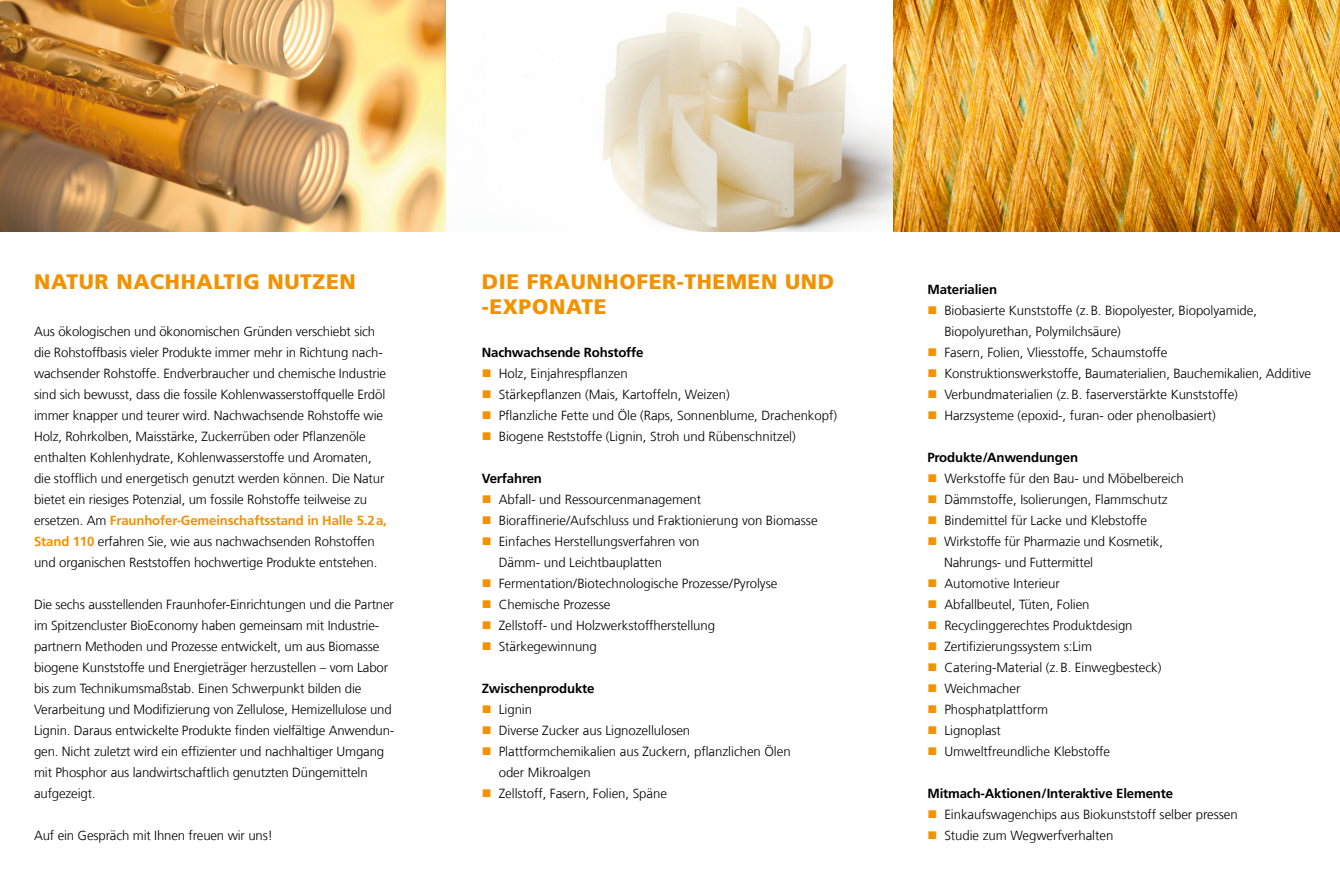
<style>
.page{position:relative;width:1340px;height:893px;background:#fff}
.page>*{position:absolute;margin:0;border:0;box-sizing:border-box;transform-origin:0 0}
._03_Standardüberschr{font:900 21px/25.5px "Frutiger LT Com";letter-spacing:.03em;color:#f39100}
._11_Aufzählung{font:300 13.2px/21px "Frutiger LT Com";letter-spacing:-.005em;color:#000}
._06_Fließtext{font:300 13.2px/21px "Frutiger LT Com";letter-spacing:-.01em;color:#000}
._06_Fließtext-2{font:700 13.2px "Frutiger LT Com";letter-spacing:-.01em;color:#000}
.s1{font-weight:700;color:#f39100}
</style>
<div class="page">
<img style="left:0;top:0;width:893px;height:231px">
<img style="left:893px;top:0;width:446px;height:231px">
<p class="_03_Standardüberschr" style="left:34px;top:269px;width:323px">NATUR NACHHALTIG NUTZEN</p>
<p class="_06_Fließtext" style="left:34px;top:321px;width:354px">Aus ökologischen und ökonomischen Gründen verschiebt sich die Rohstoffbasis vieler Produkte immer mehr in Richtung nach&shy;wachsender Rohstoffe. Endverbraucher und chemische Industrie sind sich bewusst, dass die fossile Kohlenwasserstoffquelle Erdöl immer knapper und teurer wird. Nachwachsende Rohstoffe wie Holz, Rohrkolben, Maisstärke, Zuckerrüben oder Pflanzenöle enthalten Kohlenhydrate, Kohlenwasserstoffe und Aromaten, die stofflich und energetisch genutzt werden können. Die Natur bietet ein riesiges Potenzial, um fossile Rohstoffe teilweise zu ersetzen. Am <span class="s1">Fraunhofer-Gemeinschaftsstand in Halle 5.2a, Stand 110</span> erfahren Sie, wie aus nachwachsenden Rohstoffen und organischen Reststoffen hochwertige Produkte entstehen.</p>
<p class="_06_Fließtext" style="left:34px;top:594px;width:362px">Die sechs ausstellenden Fraunhofer-Einrichtungen und die Partner im Spitzencluster BioEconomy haben gemeinsam mit Industrie&shy;partnern Methoden und Prozesse entwickelt, um aus Biomasse biogene Kunststoffe und Energieträger herzustellen – vom Labor bis zum Technikumsmaßstab. Einen Schwerpunkt bilden die Verarbeitung und Modifizierung von Zellulose, Hemizellulose und Lignin. Daraus entwickelte Produkte finden vielfältige Anwendun&shy;gen. Nicht zuletzt wird ein effizienter und nachhaltiger Umgang mit Phosphor aus landwirtschaftlich genutzten Düngemitteln aufgezeigt.</p>
<p class="_06_Fließtext" style="left:34px;top:825px;width:240px">Auf ein Gespräch mit Ihnen freuen wir uns!</p>
<p class="_03_Standardüberschr" style="left:482px;top:269px;width:354px">DIE FRAUNHOFER-THEMEN UND -EXPONATE</p>
<p class="_06_Fließtext-2" style="left:482px;top:345px;width:163px">Nachwachsende Rohstoffe</p>
<p class="_11_Aufzählung" style="left:499px;top:363px;width:130px">Holz, Einjahrespflanzen</p>
<p class="_11_Aufzählung" style="left:499px;top:384px;width:232px">Stärkepflanzen (Mais, Kartoffeln, Weizen)</p>
<p class="_11_Aufzählung" style="left:499px;top:405px;width:340px">Pflanzliche Fette und Öle (Raps, Sonnenblume, Drachenkopf)</p>
<p class="_11_Aufzählung" style="left:499px;top:426px;width:298px">Biogene Reststoffe (Lignin, Stroh und Rübenschnitzel)</p>
<p class="_06_Fließtext-2" style="left:482px;top:471px;width:62px">Verfahren</p>
<p class="_11_Aufzählung" style="left:499px;top:489px;width:204px">Abfall- und Ressourcenmanagement</p>
<p class="_11_Aufzählung" style="left:499px;top:510px;width:320px">Bioraffinerie/Aufschluss und Fraktionierung von Biomasse</p>
<p class="_11_Aufzählung" style="left:499px;top:531px;width:202px">Einfaches Herstellungsverfahren von<br>Dämm- und Leichtbauplatten</p>
<p class="_11_Aufzählung" style="left:499px;top:573px;width:280px">Fermentation/Biotechnologische Prozesse/Pyrolyse</p>
<p class="_11_Aufzählung" style="left:499px;top:594px;width:113px">Chemische Prozesse</p>
<p class="_11_Aufzählung" style="left:499px;top:615px;width:218px">Zellstoff- und Holzwerkstoffherstellung</p>
<p class="_11_Aufzählung" style="left:499px;top:636px;width:100px">Stärkegewinnung</p>
<p class="_06_Fließtext-2" style="left:482px;top:681px;width:114px">Zwischenprodukte</p>
<p class="_11_Aufzählung" style="left:499px;top:699px;width:35px">Lignin</p>
<p class="_11_Aufzählung" style="left:499px;top:720px;width:193px">Diverse Zucker aus Lignozellulosen</p>
<p class="_11_Aufzählung" style="left:499px;top:741px;width:293px">Plattformchemikalien aus Zuckern, pflanzlichen Ölen oder Mikroalgen</p>
<p class="_11_Aufzählung" style="left:499px;top:783px;width:170px">Zellstoff, Fasern, Folien, Späne</p>
<p class="_06_Fließtext-2" style="left:927px;top:282px;width:71px">Materialien</p>
<p class="_11_Aufzählung" style="left:944px;top:300px;width:314px">Biobasierte Kunststoffe (z.B. Biopolyester, Biopolyamide,<br>Biopolyurethan, Polymilchsäure)</p>
<p class="_11_Aufzählung" style="left:944px;top:342px;width:224px">Fasern, Folien, Vliesstoffe, Schaumstoffe</p>
<p class="_11_Aufzählung" style="left:944px;top:363px;width:368px">Konstruktionswerkstoffe, Baumaterialien, Bauchemikalien, Additive</p>
<p class="_11_Aufzählung" style="left:944px;top:384px;width:295px">Verbundmaterialien (z.B. faserverstärkte Kunststoffe)</p>
<p class="_11_Aufzählung" style="left:944px;top:405px;width:273px">Harzsysteme (epoxid-, furan- oder phenolbasiert)</p>
<p class="_06_Fließtext-2" style="left:927px;top:450px;width:152px">Produkte/Anwendungen</p>
<p class="_11_Aufzählung" style="left:944px;top:468px;width:241px">Werkstoffe für den Bau- und Möbelbereich</p>
<p class="_11_Aufzählung" style="left:944px;top:489px;width:225px">Dämmstoffe, Isolierungen, Flammschutz</p>
<p class="_11_Aufzählung" style="left:944px;top:510px;width:204px">Bindemittel für Lacke und Klebstoffe</p>
<p class="_11_Aufzählung" style="left:944px;top:531px;width:220px">Wirkstoffe für Pharmazie und Kosmetik,<br>Nahrungs- und Futtermittel</p>
<p class="_11_Aufzählung" style="left:944px;top:573px;width:117px">Automotive Interieur</p>
<p class="_11_Aufzählung" style="left:944px;top:594px;width:147px">Abfallbeutel, Tüten, Folien</p>
<p class="_11_Aufzählung" style="left:944px;top:615px;width:190px">Recyclinggerechtes Produktdesign</p>
<p class="_11_Aufzählung" style="left:944px;top:636px;width:149px">Zertifizierungssystem s:Lim</p>
<p class="_11_Aufzählung" style="left:944px;top:657px;width:218px">Catering-Material (z.B. Einwegbesteck)</p>
<p class="_11_Aufzählung" style="left:944px;top:678px;width:78px">Weichmacher</p>
<p class="_11_Aufzählung" style="left:944px;top:699px;width:105px">Phosphatplattform</p>
<p class="_11_Aufzählung" style="left:944px;top:720px;width:58px">Lignoplast</p>
<p class="_11_Aufzählung" style="left:944px;top:741px;width:167px">Umweltfreundliche Klebstoffe</p>
<p class="_06_Fließtext-2" style="left:927px;top:786px;width:247px">Mitmach-Aktionen/Interaktive Elemente</p>
<p class="_11_Aufzählung" style="left:944px;top:804px;width:295px">Einkaufswagenchips aus Biokunststoff selber pressen</p>
<p class="_11_Aufzählung" style="left:944px;top:825px;width:170px">Studie zum Wegwerfverhalten</p>
</div>
